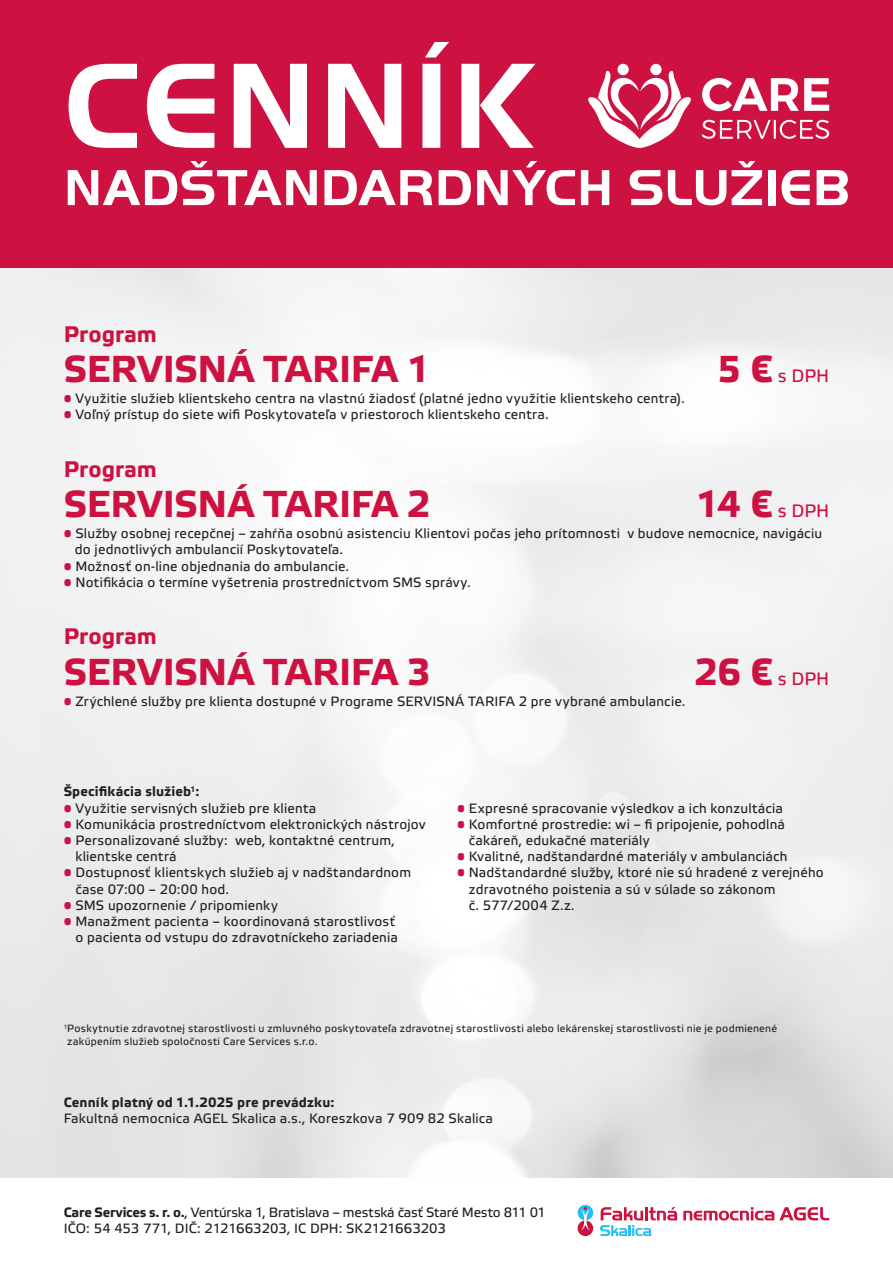
<style>
.page{position:relative;width:893px;height:1263px;background:#fff}
.page>*{position:absolute;margin:0;border:0;box-sizing:border-box;transform-origin:0 0}
.t1{font:700 126px "Handel Gothic DOT";letter-spacing:.03em;color:#fff}
.t2{font:700 52.5px "Handel Gothic DOT";letter-spacing:.01em;color:#fff}
.t3{font:700 37.5px "Etelka Text Pro";letter-spacing:-.005em;color:#cd1141}
.t4{font:700 22.5px "Etelka Text Pro";color:#cd1141}
.t5{font:18px "Etelka Text Pro";letter-spacing:-.01em;color:#cd1141}
.t6{font:13.5px/16.2px "Etelka Text Pro";letter-spacing:.015em;color:#231f20}
.t7{font:13.5px "Etelka Text Pro";letter-spacing:-.015em;color:#231f20}
.t8{font:700 13.5px "Etelka Text Pro";letter-spacing:.015em;color:#231f20}
.t9{font:10.5px/12.6px "Etelka Text Pro";letter-spacing:.025em;color:#231f20}
.s1{font-weight:700;font-size:37.5px}
.s2{color:#cd1141}
.s3{font-weight:700}
</style>
<div class="page">
<div style="left:0;top:0;width:893px;height:268px;background:#cd1141"></div>
<svg style="left:588px;top:64px;width:241px;height:84px"></svg>
<svg style="left:683px;top:1207px;width:146px;height:13px"></svg>
<svg style="left:600px;top:1207px;width:77px;height:29px"></svg>
<div style="left:578px;top:1205px;width:15px;height:15px;background:#26bff0;border-radius:50%"></div>
<div style="left:578px;top:1220px;width:15px;height:16px;background:#cd1141;border-radius:50%"></div>
<svg style="left:581px;top:1207px;width:9px;height:24px"></svg>
<p class="t1" style="left:65px;top:35px;width:473px">CENNÍK</p>
<p class="t2" style="left:64px;top:158px;width:787px">NADŠTANDARDNÝCH SLUŽIEB</p>
<p class="t4" style="left:64px;top:321px;width:95px">Program</p>
<p class="t3" style="left:64px;top:348px;width:369px">SERVISNÁ TARIFA 1</p>
<p class="t5" style="left:717px;top:366px;width:113px"><span class="s1">5 €</span> s DPH</p>
<p class="t6" style="left:64px;top:391px;width:622px"><span class="s2">•</span> Využitie služieb klientskeho centra na vlastnú žiadosť (platné jedno využitie klientskeho centra).</p>
<p class="t6" style="left:64px;top:407px;width:486px"><span class="s2">•</span> Voľný prístup do siete wifi Poskytovateľa v priestoroch klientskeho centra.</p>
<p class="t4" style="left:64px;top:456px;width:95px">Program</p>
<p class="t3" style="left:64px;top:483px;width:369px">SERVISNÁ TARIFA 2</p>
<p class="t5" style="left:696px;top:501px;width:134px"><span class="s1">14 €</span> s DPH</p>
<p class="t6" style="left:75px;top:526px;width:749px;text-indent:-11px"><span class="s2">•</span> Služby osobnej recepčnej – zahŕňa osobnú asistenciu Klientovi počas jeho prítomnosti v budove nemocnice, navigáciu do jednotlivých ambulancií Poskytovateľa.</p>
<p class="t6" style="left:64px;top:559px;width:287px"><span class="s2">•</span> Možnosť on-line objednania do ambulancie.</p>
<p class="t6" style="left:64px;top:575px;width:408px"><span class="s2">•</span> Notifikácia o termíne vyšetrenia prostredníctvom SMS správy.</p>
<p class="t4" style="left:64px;top:624px;width:95px">Program</p>
<p class="t3" style="left:64px;top:651px;width:369px">SERVISNÁ TARIFA 3</p>
<p class="t5" style="left:694px;top:669px;width:136px"><span class="s1">26 €</span> s DPH</p>
<p class="t6" style="left:64px;top:694px;width:623px"><span class="s2">•</span> Zrýchlené služby pre klienta dostupné v Programe SERVISNÁ TARIFA 2 pre vybrané ambulancie.</p>
<p class="t8" style="left:64px;top:784px;width:137px">Špecifikácia služieb<sup>1</sup>:</p>
<p class="t6" style="left:64px;top:801px;width:254px"><span class="s2">•</span> Využitie servisných služieb pre klienta</p>
<p class="t6" style="left:64px;top:817px;width:364px"><span class="s2">•</span> Komunikácia prostredníctvom elektronických nástrojov</p>
<p class="t6" style="left:75px;top:833px;width:321px;text-indent:-12px"><span class="s2">•</span> Personalizované služby: web, kontaktné centrum, klientske centrá</p>
<p class="t6" style="left:75px;top:865px;width:337px;text-indent:-12px"><span class="s2">•</span> Dostupnosť klientskych služieb aj v nadštandardnom čase 07:00 – 20:00 hod.</p>
<p class="t6" style="left:64px;top:898px;width:216px"><span class="s2">•</span> SMS upozornenie / pripomienky</p>
<p class="t6" style="left:64px;top:914px;width:336px;text-align:right"><span class="s2">•</span> Manažment pacienta – koordinovaná starostlivosť o pacienta od vstupu do zdravotníckeho zariadenia</p>
<p class="t6" style="left:457px;top:801px;width:327px"><span class="s2">•</span> Expresné spracovanie výsledkov a ich konzultácia</p>
<p class="t6" style="left:469px;top:817px;width:318px;text-indent:-12px"><span class="s2">•</span> Komfortné prostredie: wi – fi pripojenie, pohodlná čakáreň, edukačné materiály</p>
<p class="t6" style="left:457px;top:849px;width:332px"><span class="s2">•</span> Kvalitné, nadštandardné materiály v ambulanciách</p>
<p class="t6" style="left:469px;top:865px;width:357px;text-indent:-12px"><span class="s2">•</span> Nadštandardné služby, ktoré nie sú hradené z verejného zdravotného poistenia a sú v súlade so zákonom<br>č. 577/2004 Z.z.</p>
<p class="t9" style="left:67px;top:1023px;width:711px;text-indent:-4px"><sup>1</sup>Poskytnutie zdravotnej starostlivosti u zmluvného poskytovateľa zdravotnej starostlivosti alebo lekárenskej starostlivosti nie je podmienené zakúpením služieb spoločnosti Care Services s.r.o.</p>
<p class="t6" style="left:64px;top:1095px;width:431px"><span class="s3">Cenník platný od 1.1.2025 pre prevádzku:<br></span>Fakultná nemocnica AGEL Skalica a.s., Koreszkova 7 909 82 Skalica</p>
<p class="t7" style="left:64px;top:1205px;width:484px"><span class="s3">Care Services s. r. o.</span>, Ventúrska 1, Bratislava – mestská časť Staré Mesto 811 01</p>
<p class="t6" style="left:64px;top:1221px;width:384px">IČO: 54 453 771, DIČ: 2121663203, IC DPH: SK2121663203</p>
</div>
